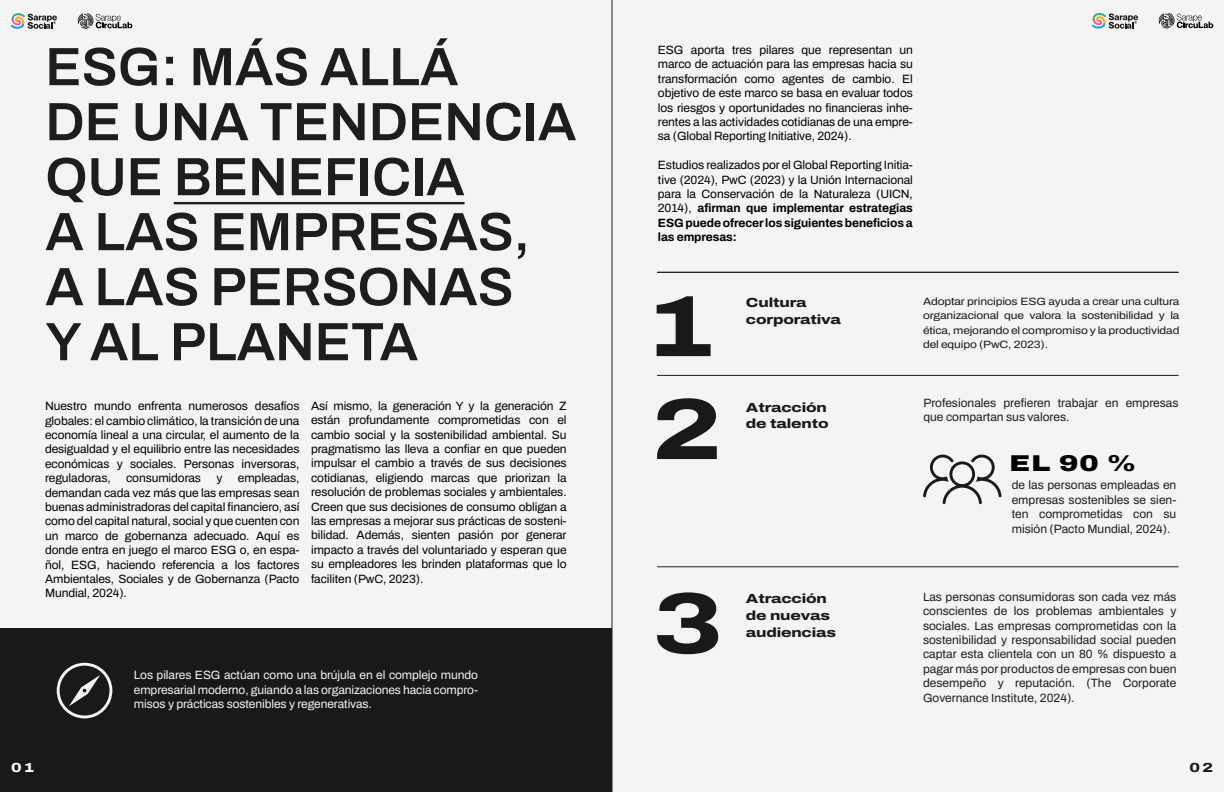
<style>
.page{position:relative;width:1224px;height:792px;background:#f4f4f4}
.page>*{position:absolute;margin:0;border:0;box-sizing:border-box;transform-origin:0 0}
.t1{font:800 87px "Archivo Semi Expanded";color:#191919;scale:1.14 1}
.t2{font:600 54px/55px "Archivo";color:#1d1d1b}
.t3{font:900 22.9px "Archivo Semi Expanded";color:#000;scale:1.14 1}
.t4{font:800 13.2px/16.8px "Archivo Semi Expanded";letter-spacing:-.01em;color:#191919;scale:1.14 1}
.t5{font:800 13.2px "Archivo Semi Expanded";color:#fff;scale:1.14 1}
.t6{font:12px/14.4px "Archivo";letter-spacing:-.005em;color:#000;text-align:justify}
.t7{font:12px/14.4px "Archivo";color:#1d1d1b;text-align:justify}
.t8{font:12px/14.4px "Archivo";letter-spacing:-.005em;color:#f4f4f4;text-align:justify}
.t9{font:10.6px/14.4px "Archivo";letter-spacing:-.01em;color:#191919;text-align:justify;scale:1.14 1}
.s1{font-weight:700}
</style>
<div class="page">
<div style="left:0;top:628px;width:612px;height:164px;background:#191919"></div>
<svg style="left:57px;top:663px;width:55px;height:55px"></svg>
<hr style="left:174px;top:202px;width:291px;height:2px;background:#1d1d1b">
<hr style="left:657px;top:375px;width:522px;height:1px;background:#1d1e1b">
<hr style="left:657px;top:272px;width:522px;height:1px;background:#1d1e1b">
<hr style="left:657px;top:566px;width:522px;height:1px;background:#1d1e1b">
<svg style="left:923px;top:455px;width:79px;height:49px"></svg>
<svg style="left:11px;top:13px;width:46px;height:16px"></svg>
<svg style="left:78px;top:13px;width:54px;height:16px"></svg>
<svg style="left:1092px;top:13px;width:46px;height:16px"></svg>
<svg style="left:1159px;top:13px;width:54px;height:15px"></svg>
<hr style="left:612px;top:0;width:1px;height:792px;background:#1d1e1b">
<h2 class="t2" style="left:45px;top:39px;width:532px">ESG: MÁS ALLÁ<br>DE UNA TENDENCIA<br>QUE BENEFICIA<br>A LAS EMPRESAS,<br>A LAS PERSONAS<br>Y AL PLANETA</h2>
<p class="t6" style="left:45px;top:399px;width:256px">Nuestro mundo enfrenta numerosos desafíos globales: el cambio climático, la transición de una economía lineal a una circular, el aumento de la desigualdad y el equilibrio entre las necesidades económicas y sociales. Personas inversoras, reguladoras,</p>
<p class="t6" style="left:45px;top:471px;width:256px;text-indent:193px">empleadas, demandan cada vez más que las empresas sean buenas administradoras del capital financiero, así como del capital natural, social y que cuenten con un marco de gobernanza adecuado. Aquí es donde entra en juego el marco ESG o, en espa&shy;ñol, ESG, haciendo referencia a los factores Ambientales, Sociales y de Gobernanza (Pacto Mundial, 2024).</p>
<p class="t6" style="left:126px;top:471px;width:76px">consumidoras</p>
<p class="t6" style="left:216px;top:471px;width:8px">y</p>
<p class="t6" style="left:311px;top:398px;width:257px">Así mismo, la generación Y y la generación Z están profundamente comprometidas con el cambio social y la sostenibilidad ambiental. Su pragmatismo las lleva a confiar en que pueden impulsar el cambio a través de sus decisiones cotidianas, eligiendo marcas que priorizan la resolución de problemas sociales y ambientales.<br>Creen que sus decisiones de consumo obligan a las empresas a mejorar sus prácticas de sosteni&shy;bilidad. Además, sienten pasión por generar impacto a través del voluntariado y esperan que su empleadores les brinden plataformas que lo faciliten (PwC, 2023).</p>
<p class="t8" style="left:134px;top:668px;width:346px">Los pilares ESG actúan como una brújula en el complejo mundo empresarial moderno, guiando a las organizaciones hacia compro&shy;misos y prácticas sostenibles y regenerativas.</p>
<p class="t6" style="left:658px;top:43px;width:256px">ESG aporta tres pilares que representan un marco de actuación para las empresas hacia su transformación como agentes de cambio. El objetivo de este marco se basa en evaluar todos los riesgos y oportunidades no financieras inhe&shy;rentes a las actividades cotidianas de una empre&shy;sa (Global Reporting Initiative, 2024).</p>
<p class="t6" style="left:658px;top:158px;width:257px">Estudios realizados por el Global Reporting Initia&shy;tive (2024), PwC (2023) y la Unión Internacional para la Conservación de la Naturaleza (UICN, 2014), <span class="s1">afirman que implementar estrategias ESG puede ofrecer los siguientes beneficios a las empresas:</span></p>
<h1 class="t1" style="left:648px;top:261px;width:59px">1</h1>
<h1 class="t1" style="left:652px;top:364px;width:63px">2</h1>
<p class="t4" style="left:746px;top:294px;width:85px">Cultura corporativa</p>
<p class="t4" style="left:746px;top:399px;width:73px">Atracción</p>
<p class="t4" style="left:746px;top:416px;width:74px">de talento</p>
<p class="t9" style="left:923px;top:294px;width:227px">Adoptar principios ESG ayuda a crear una cultura organizacional que valora la sostenibilidad y la ética, mejorando el compromiso y la productividad del equipo (PwC, 2023).</p>
<p class="t7" style="left:923px;top:396px;width:257px">Profesionales prefieren trabajar en empresas que compartan sus valores.</p>
<h3 class="t3" style="left:1010px;top:446px;width:112px">EL 90 %</h3>
<p class="t7" style="left:1012px;top:478px;width:166px">de las personas empleadas en empresas sostenibles se sien&shy;ten comprometidas con su misión (Pacto Mundial, 2024).</p>
<h1 class="t1" style="left:653px;top:558px;width:63px">3</h1>
<p class="t4" style="left:746px;top:590px;width:75px">Atracción de nuevas</p>
<p class="t4" style="left:746px;top:624px;width:81px">audiencias</p>
<p class="t7" style="left:923px;top:589px;width:255px">Las personas consumidoras son cada vez más conscientes de los problemas ambientales y sociales. Las empresas comprometidas con la sostenibilidad y responsabilidad social pueden captar esta clientela con un 80 % dispuesto a pagar más por productos de empresas con buen desempeño y reputación. (The Corporate Governance Institute, 2024).</p>
<p class="t5" style="left:11px;top:758px;width:22px">01</p>
<p class="t4" style="left:1190px;top:759px;width:22px">02</p>
</div>
